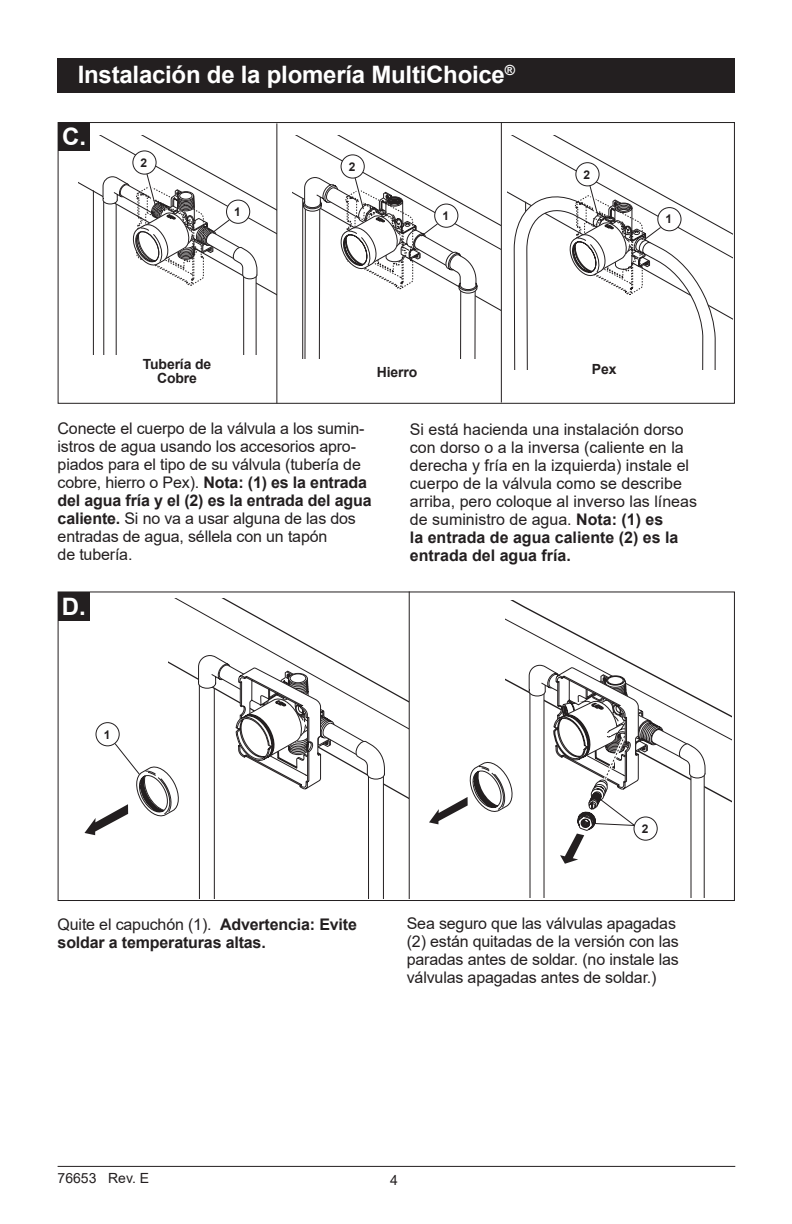
<style>
.page{position:relative;width:792px;height:1224px;background:#fff}
.page>*{position:absolute;margin:0;border:0;box-sizing:border-box;transform-origin:0 0}
.t1{font:700 24px "Arial";letter-spacing:-.01em;color:#fff}
.t2{font:16px/18px "Arial";letter-spacing:-.01em;color:#231f20}
.t3{font:700 16px/18px "Arial";letter-spacing:-.01em;color:#231f20}
.t4{font:700 14px/14px "Arial";letter-spacing:-.01em;color:#231f20;text-align:center}
.t5{font:14px "Arial";color:#231f20}
.t6{font:700 12px "Arial";color:#231f20}
.s1{font-weight:700}
.s2{font-weight:400}
</style>
<div class="page">
<hr style="left:58px;top:1166px;width:677px;height:1px;background:#231f20">
<div style="left:58px;top:58px;width:677px;height:35px;background:#231f20"></div>
<svg style="left:168px;top:599px;width:240px;height:130px"></svg>
<svg style="left:198px;top:655px;width:187px;height:243px"></svg>
<div style="left:290px;top:674px;width:16px;height:9px;background:#fff;border-radius:50%"></div>
<div style="left:290px;top:674px;width:16px;height:9px;border:1px solid #231f20;border-radius:50%"></div>
<div style="left:58px;top:592px;width:31px;height:29px;background:#231f20"></div>
<hr style="left:409px;top:591px;width:1px;height:308px;background:#231f20">
<div style="left:95px;top:722px;width:25px;height:24px;border:1px solid #231f20;border-radius:50%"></div>
<svg style="left:84px;top:742px;width:95px;height:93px"></svg>
<svg style="left:429px;top:600px;width:302px;height:297px"></svg>
<svg style="left:634px;top:817px;width:23px;height:23px"></svg>
<div style="left:634px;top:816px;width:24px;height:25px;border:1px solid #231f20;border-radius:50%"></div>
<div style="left:640px;top:822px;width:12px;height:14px;background:#fff"></div>
<svg style="left:477px;top:211px;width:23px;height:100px"></svg>
<svg style="left:508px;top:136px;width:224px;height:183px"></svg>
<div style="left:58px;top:122px;width:32px;height:29px;background:#231f20"></div>
<hr style="left:276px;top:123px;width:1px;height:280px;background:#231f20">
<hr style="left:501px;top:122px;width:1px;height:281px;background:#231f20">
<svg style="left:78px;top:136px;width:199px;height:218px"></svg>
<svg style="left:293px;top:136px;width:184px;height:223px"></svg>
<svg style="left:576px;top:163px;width:23px;height:23px"></svg>
<div style="left:575px;top:162px;width:25px;height:24px;border:1px solid #231f20;border-radius:50%"></div>
<svg style="left:514px;top:168px;width:202px;height:202px"></svg>
<h1 class="t1" style="left:78px;top:58px;width:439px">Instalación de la plomería MultiChoice<sup>®</sup></h1>
<h1 class="t1" style="left:62px;top:120px;width:25px">C.</h1>
<p class="t6" style="left:141px;top:154px;width:8px">2</p>
<p class="t6" style="left:234px;top:203px;width:8px">1</p>
<p class="t6" style="left:349px;top:158px;width:8px">2</p>
<p class="t6" style="left:442px;top:207px;width:8px">1</p>
<p class="t6" style="left:584px;top:166px;width:8px">2</p>
<p class="t6" style="left:666px;top:211px;width:8px">1</p>
<p class="t4" style="left:143px;top:357px;width:70px">Tubería de<br>Cobre</p>
<p class="t4" style="left:377px;top:365px;width:42px">Hierro</p>
<p class="t4" style="left:592px;top:362px;width:26px">Pex</p>
<p class="t2" style="left:58px;top:420px;width:315px">Conecte el cuerpo de la válvula a los sumin&shy;istros de agua usando los accesorios apro&shy;piados para el tipo de su válvula (tubería de cobre, hierro o Pex). <span class="s1">Nota: (1) es la entrada del agua fría y el (2) es la entrada del agua caliente.</span> Si no va a usar alguna de las dos entradas de agua, séllela con un tapón<br>de tubería.</p>
<p class="t2" style="left:410px;top:420px;width:289px">Si está hacienda una instalación dorso con dorso o a la inversa (caliente en la derecha y fría en la izquierda) instale el cuerpo de la válvula como se describe arriba, pero coloque al inverso las líneas de suministro de agua. <span class="s1">Nota: (1) es<br>la entrada de agua caliente (2) es la entrada del agua fría.</span></p>
<h1 class="t1" style="left:62px;top:590px;width:25px">D.</h1>
<p class="t6" style="left:104px;top:726px;width:8px">1</p>
<p class="t6" style="left:642px;top:820px;width:8px">2</p>
<p class="t3" style="left:58px;top:916px;width:301px"><span class="s2">Quite el capuchón (1).</span> Advertencia: Evite soldar a temperaturas altas.</p>
<p class="t2" style="left:407px;top:914px;width:274px">Sea seguro que las válvulas apagadas (2) están quitadas de la versión con las paradas antes de soldar. (no instale las válvulas apagadas antes de soldar.)</p>
<p class="t5" style="left:58px;top:1168px;width:93px">76653 Rev. E</p>
<p class="t5" style="left:390px;top:1171px;width:9px">4</p>
</div>
